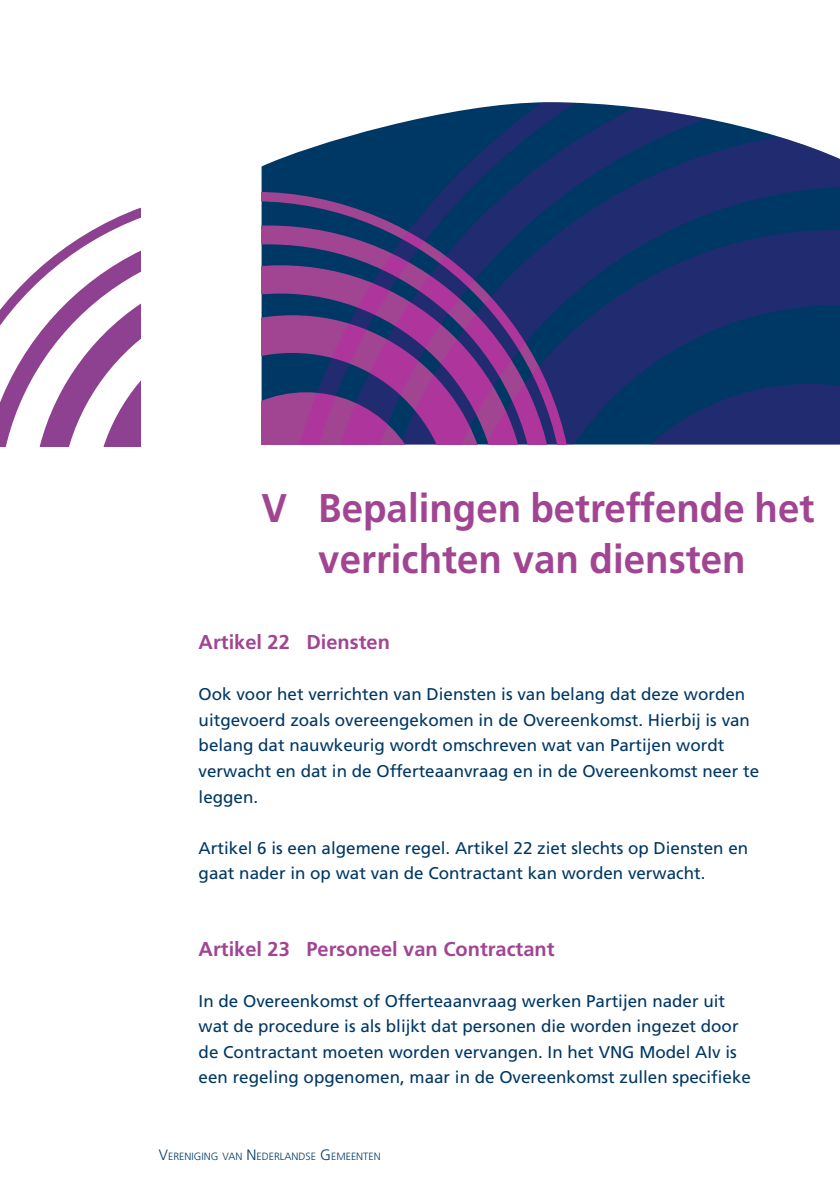
<style>
.page{position:relative;width:840px;height:1191px;background:#fff}
.page>*{position:absolute;margin:0;border:0;box-sizing:border-box;transform-origin:0 0}
.t1{font:700 40px/51px "Frutiger LT Std";color:#a14593;text-align:center;scale:.96 1}
.t2{font:700 20px "Frutiger LT Std";color:#a14593}
.t3{font:17px/25.6px "Frutiger LT Std";color:#003865}
.t4{font:300 10.4px "Frutiger LT Std";color:#003865}
.s1{font-size:15px}
</style>
<div class="page">
<svg style="left:0;top:207px;width:141px;height:239px"></svg>
<svg style="left:261px;top:102px;width:578px;height:342px;background:#29467a"></svg>
<svg style="left:261px;top:192px;width:312px;height:252px;background:#52377e"></svg>
<h1 class="t1" style="left:261px;top:482px;width:577px">V Bepalingen betreffende het verrichten van diensten</h1>
<p class="t2" style="left:198px;top:630px;width:193px">Artikel 22 Diensten</p>
<p class="t3" style="left:198px;top:682px;width:561px">Ook voor het verrichten van Diensten is van belang dat deze worden uitgevoerd zoals overeengekomen in de Overeenkomst. Hierbij is van belang dat nauwkeurig wordt omschreven wat van Partijen wordt verwacht en dat in de Offerteaanvraag en in de Overeenkomst neer te leggen.</p>
<p class="t3" style="left:198px;top:835px;width:550px">Artikel 6 is een algemene regel. Artikel 22 ziet slechts op Diensten en gaat nader in op wat van de Contractant kan worden verwacht.</p>
<p class="t2" style="left:198px;top:937px;width:357px">Artikel 23 Personeel van Contractant</p>
<p class="t3" style="left:198px;top:988px;width:553px">In de Overeenkomst of Offerteaanvraag werken Partijen nader uit wat de procedure is als blijkt dat personen die worden ingezet door de Contractant moeten worden vervangen. In het VNG Model AIv is een regeling opgenomen, maar in de Overeenkomst zullen specifieke</p>
<p class="t4" style="left:159px;top:1150px;width:223px"><span class="s1">V</span>ERENIGING VAN <span class="s1">N</span> EDERLANDSE <span class="s1">G</span> EMEENTEN</p>
</div>
